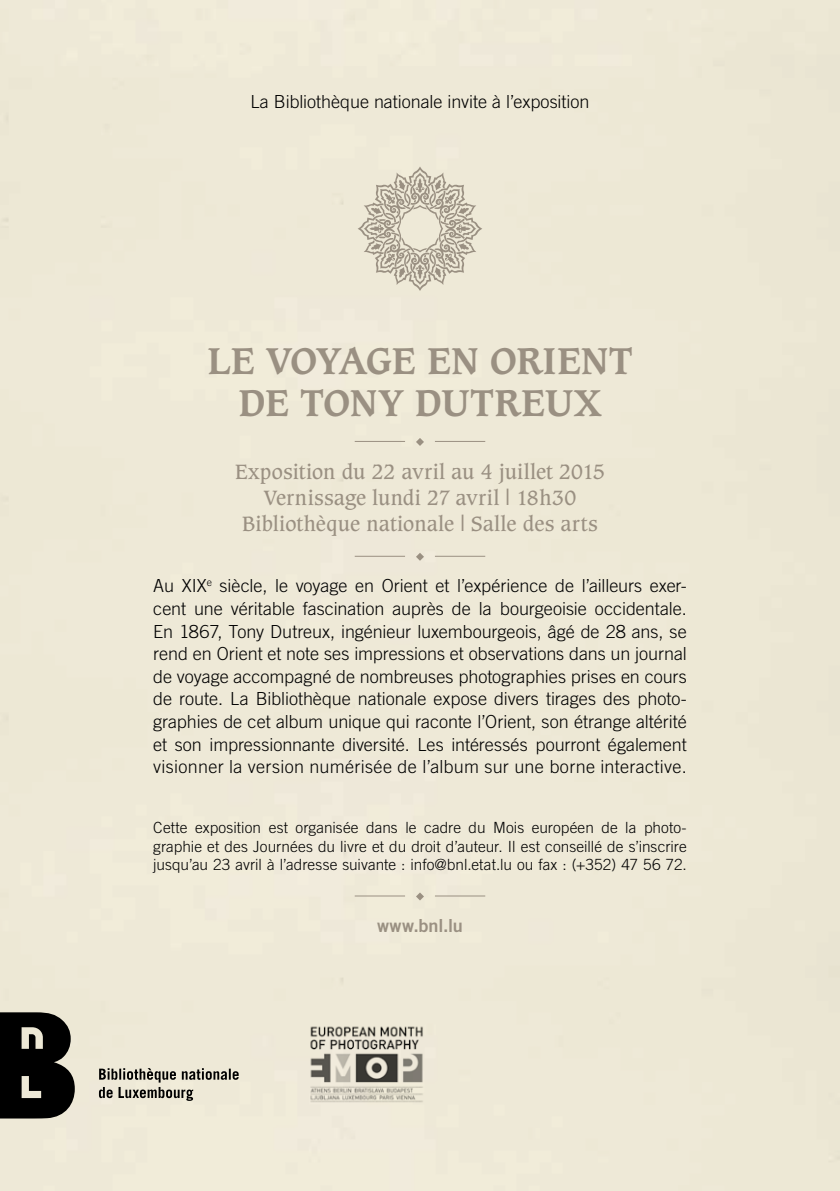
<style>
.page{position:relative;width:840px;height:1191px;background:#fff}
.page>*{position:absolute;margin:0;border:0;box-sizing:border-box;transform-origin:0 0}
.t1{font:700 36px/42px "Caxton";color:#9a9082;text-align:center}
.t2{font:20px/26px "Caxton";letter-spacing:.015em;color:#9a9082;text-align:center}
.t3{font:300 18px/22.6px "Trade Gothic LT Std";letter-spacing:.01em;color:#000;text-align:justify}
.t4{font:18px "Trade Gothic LT Std Bd 2";color:#9a9082}
.t5{font:300 15.4px/18.4px "Trade Gothic LT Std";color:#000;text-align:justify}
</style>
<div class="page">
<div style="left:0;top:0;width:839px;height:1191px;background:#eee9d7"></div>
<svg style="left:416px;top:553px;width:8px;height:8px"></svg>
<hr style="left:434px;top:556px;width:51px;height:1px;background:#9a9082">
<hr style="left:354px;top:556px;width:51px;height:1px;background:#9a9082">
<svg style="left:416px;top:438px;width:8px;height:8px"></svg>
<hr style="left:434px;top:441px;width:51px;height:1px;background:#9a9082">
<hr style="left:354px;top:441px;width:51px;height:1px;background:#9a9082">
<svg style="left:0;top:1012px;width:75px;height:106px;background:#2a2925"></svg>
<svg style="left:99px;top:1068px;width:139px;height:33px;background:#b5b1a3"></svg>
<svg style="left:416px;top:892px;width:8px;height:8px"></svg>
<hr style="left:434px;top:895px;width:51px;height:1px;background:#9a9082">
<hr style="left:354px;top:895px;width:51px;height:1px;background:#9a9082">
<svg style="left:357px;top:166px;width:125px;height:125px;background:#d6d0bf"></svg>
<img style="left:296px;top:1016px;width:139px;height:93px">
<p class="t3" style="left:250px;top:90px;width:340px">La Bibliothèque nationale invite à l’exposition</p>
<h1 class="t1" style="left:207px;top:340px;width:426px">LE VOYAGE EN ORIENT<br>DE TONY DUTREUX</h1>
<p class="t2" style="left:235px;top:459px;width:371px">Exposition du 22 avril au 4 juillet 2015<br>Vernissage lundi 27 avril | 18h30<br>Bibliothèque nationale | Salle des arts</p>
<p class="t3" style="left:153px;top:574px;width:534px">Au XIX<sup>e</sup> siècle, le voyage en Orient et l’expérience de l’ailleurs exer&shy;cent une véritable fascination auprès de la bourgeoisie occidentale.<br>En 1867, Tony Dutreux, ingénieur luxembourgeois, âgé de 28 ans, se rend en Orient et note ses impressions et observations dans un journal de voyage accompagné de nombreuses photographies prises en cours de route. La Bibliothèque nationale expose divers tirages des photo&shy;graphies de cet album unique qui raconte l’Orient, son étrange altérité et son impressionnante diversité. Les intéressés pourront également visionner la version numérisée de l’album sur une borne interactive.</p>
<p class="t5" style="left:153px;top:818px;width:534px">Cette exposition est organisée dans le cadre du Mois européen de la photo&shy;graphie et des Journées du livre et du droit d’auteur. Il est conseillé de s’inscrire jusqu’au 23 avril à l’adresse suivante : info@bnl.etat.lu ou fax : (+352) 47 56 72.</p>
<p class="t4" style="left:377px;top:914px;width:87px">www.bnl.lu</p>
</div>
